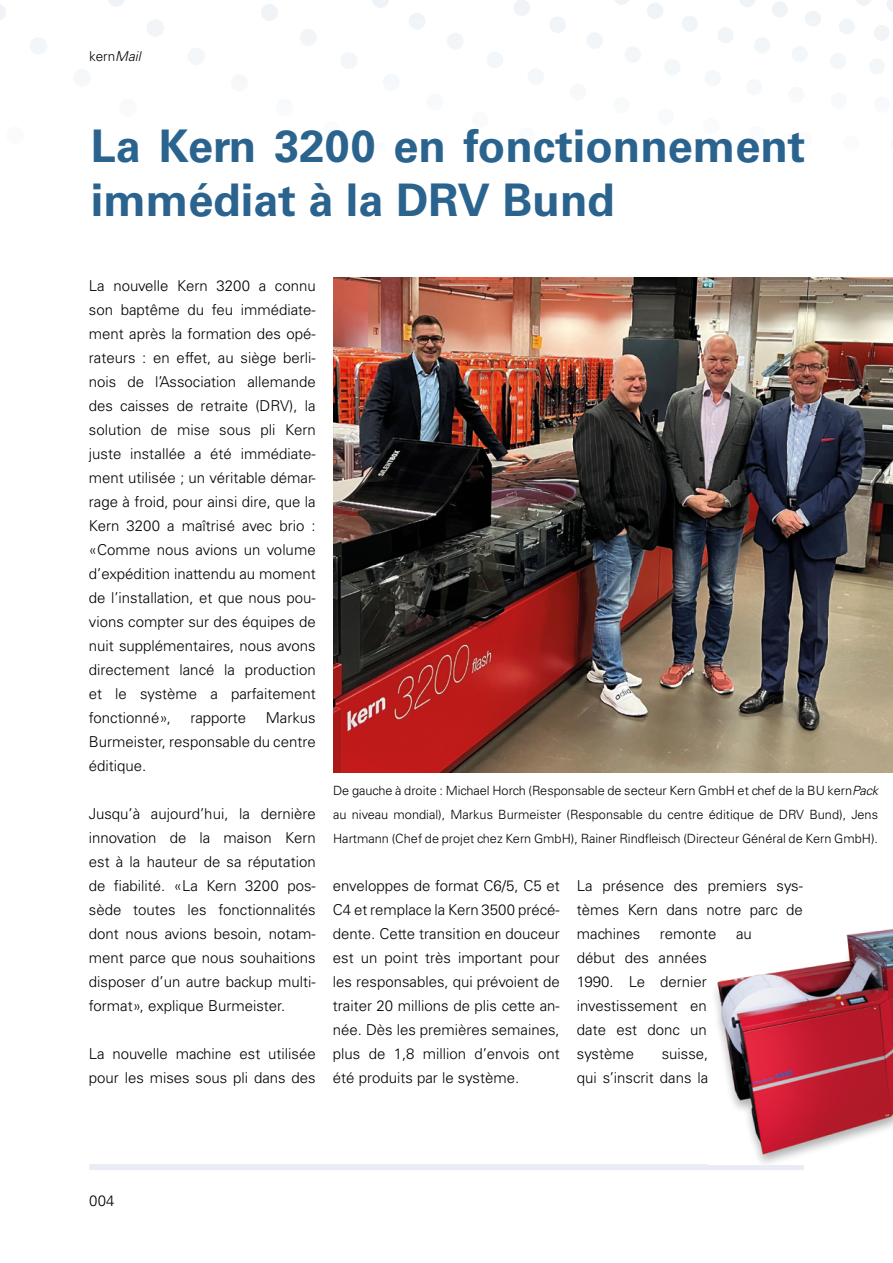
<style>
.page{position:relative;width:893px;height:1263px;background:#fff}
.page>*{position:absolute;margin:0;border:0;box-sizing:border-box;transform-origin:0 0}
.t1{font:700 45px/54px "Univers LT Std";color:#2a638e}
.t2{font:300 15px/24px "Univers LT Std";color:#000;text-align:justify}
.t3{font:300 13.5px "Univers LT Std";color:#000}
.t4{font:300 12.75px/24px "Univers LT Std";color:#000;text-align:justify}
.s1{font-style:italic}
</style>
<div class="page">
<svg style="left:887px;top:0;width:6px;height:12px"></svg>
<svg style="left:856px;top:0;width:15px;height:6px"></svg>
<div style="left:874px;top:25px;width:16px;height:16px;background:#f2f5f8;border-radius:50%"></div>
<div style="left:839px;top:18px;width:16px;height:16px;background:#f1f5f7;border-radius:50%"></div>
<div style="left:805px;top:11px;width:16px;height:16px;background:#f0f4f7;border-radius:50%"></div>
<div style="left:772px;top:1px;width:16px;height:17px;background:#f0f4f7;border-radius:50%"></div>
<div style="left:869px;top:58px;width:16px;height:17px;background:#f4f7f9;border-radius:50%"></div>
<svg style="left:739px;top:0;width:16px;height:7px"></svg>
<div style="left:830px;top:53px;width:16px;height:16px;background:#f4f7f9;border-radius:50%"></div>
<div style="left:792px;top:46px;width:16px;height:16px;background:#f4f7f9;border-radius:50%"></div>
<div style="left:874px;top:96px;width:16px;height:17px;background:#f7f9fb;border-radius:50%"></div>
<div style="left:754px;top:37px;width:16px;height:17px;background:#f3f6f8;border-radius:50%"></div>
<div style="left:831px;top:92px;width:16px;height:17px;background:#f7f9fb;border-radius:50%"></div>
<div style="left:717px;top:27px;width:17px;height:16px;background:#f2f5f8;border-radius:50%"></div>
<div style="left:682px;top:16px;width:16px;height:16px;background:#f1f5f7;border-radius:50%"></div>
<div style="left:788px;top:87px;width:16px;height:16px;background:#f7f9fb;border-radius:50%"></div>
<div style="left:647px;top:3px;width:16px;height:16px;background:#f0f4f7;border-radius:50%"></div>
<div style="left:746px;top:79px;width:16px;height:17px;background:#f6f8fa;border-radius:50%"></div>
<svg style="left:615px;top:0;width:14px;height:5px"></svg>
<div style="left:704px;top:70px;width:17px;height:16px;background:#f5f8fa;border-radius:50%"></div>
<div style="left:796px;top:132px;width:16px;height:16px;background:#fafbfc;border-radius:50%"></div>
<div style="left:664px;top:59px;width:17px;height:16px;background:#f4f7f9;border-radius:50%"></div>
<div style="left:749px;top:126px;width:17px;height:16px;background:#f9fbfc;border-radius:50%"></div>
<div style="left:625px;top:46px;width:16px;height:17px;background:#f4f7f9;border-radius:50%"></div>
<div style="left:703px;top:118px;width:17px;height:17px;background:#f9fbfc;border-radius:50%"></div>
<div style="left:586px;top:32px;width:17px;height:17px;background:#f3f6f8;border-radius:50%"></div>
<div style="left:658px;top:108px;width:16px;height:17px;background:#f9fafb;border-radius:50%"></div>
<div style="left:549px;top:16px;width:17px;height:17px;background:#f1f5f7;border-radius:50%"></div>
<div style="left:513px;top:0;width:17px;height:16px;background:#eff3f7;border-radius:50%"></div>
<div style="left:613px;top:97px;width:17px;height:17px;background:#f8fafb;border-radius:50%"></div>
<div style="left:570px;top:84px;width:16px;height:16px;background:#f6f8fa;border-radius:50%"></div>
<div style="left:527px;top:68px;width:17px;height:17px;background:#f5f8fa;border-radius:50%"></div>
<div style="left:486px;top:51px;width:17px;height:17px;background:#f4f7f9;border-radius:50%"></div>
<div style="left:447px;top:33px;width:17px;height:17px;background:#f3f6f8;border-radius:50%"></div>
<div style="left:518px;top:127px;width:17px;height:17px;background:#fafbfc;border-radius:50%"></div>
<div style="left:409px;top:13px;width:16px;height:17px;background:#f1f5f7;border-radius:50%"></div>
<div style="left:472px;top:111px;width:17px;height:17px;background:#f9fafb;border-radius:50%"></div>
<svg style="left:372px;top:0;width:17px;height:8px"></svg>
<div style="left:426px;top:93px;width:17px;height:18px;background:#f7f9fb;border-radius:50%"></div>
<div style="left:383px;top:74px;width:17px;height:17px;background:#f6f8fa;border-radius:50%"></div>
<div style="left:340px;top:52px;width:17px;height:17px;background:#f4f7f9;border-radius:50%"></div>
<div style="left:300px;top:29px;width:17px;height:17px;background:#f2f5f8;border-radius:50%"></div>
<div style="left:261px;top:4px;width:17px;height:17px;background:#f0f4f7;border-radius:50%"></div>
<div style="left:323px;top:122px;width:17px;height:17px;background:#f9fbfc;border-radius:50%"></div>
<div style="left:276px;top:99px;width:17px;height:17px;background:#f8fafb;border-radius:50%"></div>
<div style="left:231px;top:74px;width:17px;height:18px;background:#f6f8fa;border-radius:50%"></div>
<div style="left:188px;top:48px;width:17px;height:17px;background:#f4f7f9;border-radius:50%"></div>
<div style="left:146px;top:19px;width:18px;height:18px;background:#f1f5f7;border-radius:50%"></div>
<div style="left:167px;top:127px;width:18px;height:17px;background:#f9fbfc;border-radius:50%"></div>
<svg style="left:108px;top:0;width:16px;height:7px"></svg>
<div style="left:119px;top:99px;width:18px;height:18px;background:#f8fafb;border-radius:50%"></div>
<div style="left:73px;top:69px;width:18px;height:18px;background:#f5f8fa;border-radius:50%"></div>
<div style="left:30px;top:37px;width:17px;height:18px;background:#f3f6f8;border-radius:50%"></div>
<svg style="left:0;top:4px;width:6px;height:16px"></svg>
<div style="left:6px;top:126px;width:18px;height:18px;background:#f9fbfc;border-radius:50%"></div>
<div style="left:89px;top:1164px;width:715px;height:6px;background:#e9ecf4"></div>
<img style="left:715px;top:928px;width:178px;height:236px">
<img style="left:333px;top:278px;width:560px;height:494px">
<p class="t3" style="left:89px;top:48px;width:56px">kern<span class="s1">Mail</span></p>
<h1 class="t1" style="left:91px;top:120px;width:716px">La Kern 3200 en fonctionnement immédiat à la DRV Bund</h1>
<p class="t2" style="left:89px;top:274px;width:228px">La nouvelle Kern 3200 a connu son baptême du feu immédiate&shy;ment après la formation des opé&shy;rateurs : en effet, au siège berli&shy;nois de l’Association allemande des caisses de retraite (DRV), la solution de mise sous pli Kern juste installée a été immédiate&shy;ment utilisée ; un véritable démar&shy;rage à froid, pour ainsi dire, que la Kern 3200 a maîtrisé avec brio : «Comme nous avions un volume d’expédition inattendu au moment de l’installation, et que nous pou&shy;vions compter sur des équipes de nuit supplémentaires, nous avons directement lancé la production et le système a parfaitement fonctionné»,</p>
<p class="t2" style="left:89px;top:706px;width:228px;text-indent:177px">Markus Burmeister, responsable du centre éditique.</p>
<p class="t2" style="left:89px;top:802px;width:228px">Jusqu’à aujourd’hui, la dernière innovation de la maison Kern est à la hauteur de sa réputation de fiabilité. «La Kern 3200 pos&shy;sède toutes les fonctionnalités dont nous avions besoin, notam&shy;ment parce que nous souhaitions disposer d’un autre backup multi&shy;format», explique Burmeister.</p>
<p class="t2" style="left:89px;top:1042px;width:228px">La nouvelle machine est utilisée pour les mises sous pli dans des</p>
<p class="t2" style="left:190px;top:706px;width:57px">rapporte</p>
<p class="t4" style="left:333px;top:779px;width:546px">De gauche à droite : Michael Horch (Responsable de secteur Kern GmbH et chef de la BU kern<span class="s1">Pack </span>au niveau mondial), Markus Burmeister (Responsable du centre éditique de DRV Bund), Jens Hartmann (Chef de projet chez Kern GmbH), Rainer Rindfleisch (Directeur Général de Kern GmbH).</p>
<p class="t2" style="left:333px;top:874px;width:228px">enveloppes de format C6/5, C5 et C4 et remplace la Kern 3500 précé&shy;dente. Cette transition en douceur est un point très important pour les responsables, qui prévoient de traiter 20 millions de plis cette an&shy;née. Dès les premières semaines, plus de 1,8 million d’envois ont été produits par le système.</p>
<p class="t2" style="left:577px;top:874px;width:228px">La présence des premiers sys&shy;tèmes Kern dans notre parc de machines</p>
<p class="t2" style="left:660px;top:922px;width:58px">remonte</p>
<p class="t2" style="left:736px;top:922px;width:17px">au</p>
<p class="t2" style="left:577px;top:946px;width:132px">début des années 1990. Le dernier investissement en date est donc un système</p>
<p class="t2" style="left:577px;top:1042px;width:133px;text-align:right">suisse,<br>qui s’inscrit dans la</p>
<p class="t2" style="left:89px;top:1189px;width:27px">004</p>
</div>
